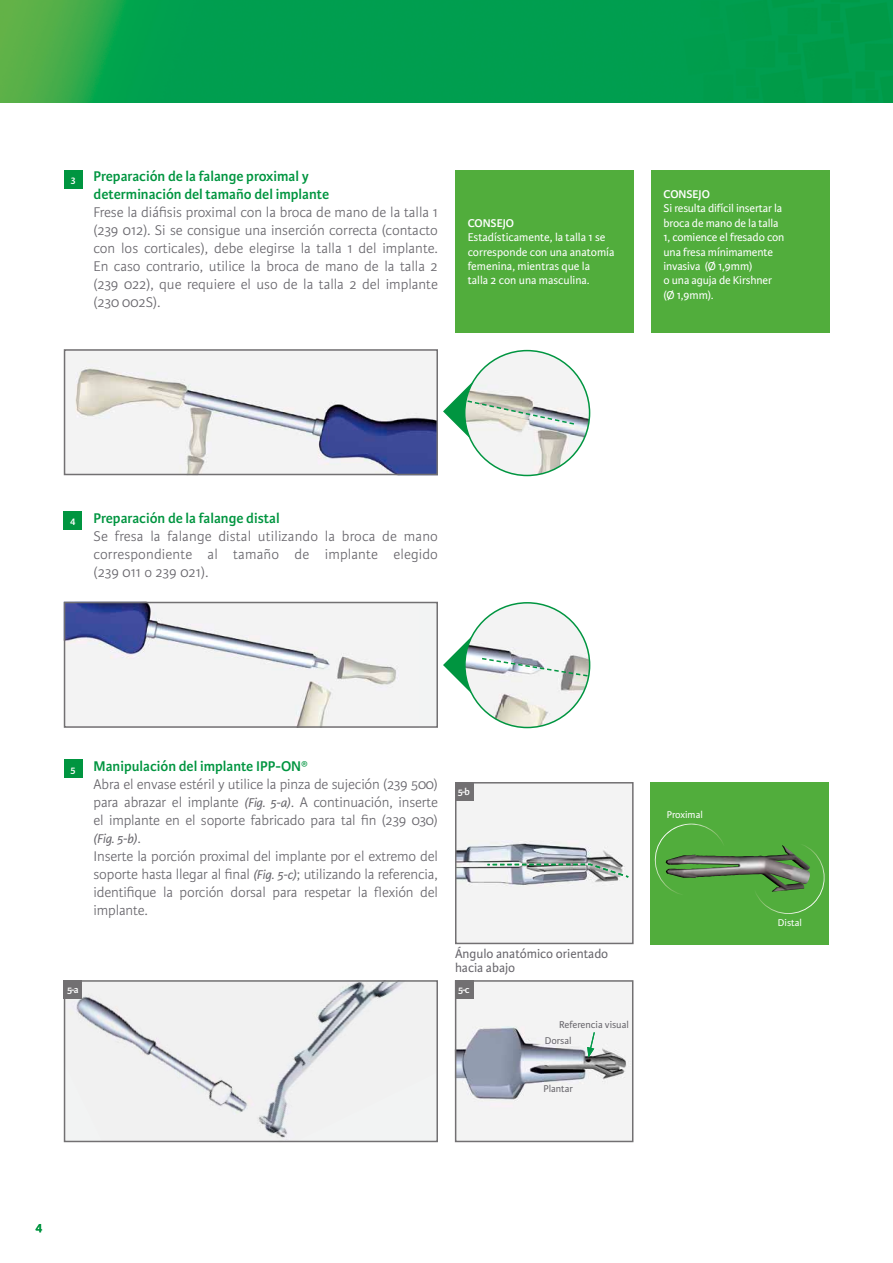
<style>
.page{position:relative;width:893px;height:1263px;background:#fff}
.page>*{position:absolute;margin:0;border:0;box-sizing:border-box;transform-origin:0 0}
.t1{font:300 15px/18px "Karmina Sans Basic";letter-spacing:-.01em;color:#68666c;text-align:justify}
.t2{font:600 15px/18px "Karmina Sans Basic";color:#009540}
.t3{font:13.5px/13.5px "Karmina Sans Basic";color:#68666c}
.t4{font:italic 13.5px "Karmina Sans Basic";color:#68666c}
.t5{font:600 13.5px "Karmina Sans Basic";color:#009540}
.t6{font:12px/14.4px "Karmina Sans Basic";letter-spacing:-.01em;color:#fff}
.t7{font:600 12px "Karmina Sans Basic";color:#fff}
.t8{font:10.5px "Karmina Sans Basic";color:#68666c}
.t9{font:10.5px "Karmina Sans Basic";color:#fff}
.t10{font:600 10.5px "Karmina Sans Basic";color:#fff}
.s1{font-weight:400;font-style:italic;font-size:13.5px}
.s2{font-weight:300;font-style:normal;font-size:15px}
</style>
<div class="page">
<img style="left:0;top:0;width:893px;height:102px">
<img style="left:633px;top:1020px;width:1px;height:82px">
<svg style="left:64px;top:980px;width:374px;height:162px;fill:#f1f1f1"></svg>
<svg style="left:64px;top:349px;width:374px;height:126px;fill:#f3f3f3"></svg>
<svg style="left:443px;top:350px;width:147px;height:126px"></svg>
<div style="left:64px;top:980px;width:18px;height:18px;background:#727072"></div>
<svg style="left:64px;top:602px;width:374px;height:126px;fill:#f3f3f3"></svg>
<svg style="left:443px;top:602px;width:147px;height:126px"></svg>
<div style="left:651px;top:782px;width:178px;height:162px;background:#51ad3c"></div>
<svg style="left:650px;top:824px;width:73px;height:77px"></svg>
<svg style="left:756px;top:845px;width:69px;height:69px"></svg>
<img style="left:666px;top:847px;width:122px;height:31px">
<div style="left:651px;top:170px;width:178px;height:162px;background:#51ad3c"></div>
<div style="left:455px;top:170px;width:179px;height:162px;background:#51ad3c"></div>
<div style="left:64px;top:170px;width:18px;height:18px;background:#009540"></div>
<div style="left:64px;top:511px;width:18px;height:18px;background:#009540"></div>
<div style="left:64px;top:760px;width:18px;height:18px;background:#009540"></div>
<svg style="left:455px;top:980px;width:178px;height:162px"></svg>
<div style="left:455px;top:980px;width:18px;height:18px;background:#727072"></div>
<svg style="left:455px;top:782px;width:179px;height:162px"></svg>
<p class="t10" style="left:71px;top:174px;width:6px">3</p>
<p class="t2" style="left:94px;top:168px;width:237px">Preparación de la falange proximal y determinación del tamaño del implante</p>
<p class="t1" style="left:94px;top:204px;width:346px">Frese la diáfisis proximal con la broca de mano de la talla 1 (239 012). Si se consigue una inserción correcta (contacto con los corticales), debe elegirse la talla 1 del implante.<br>En caso contrario, utilice la broca de mano de la talla 2 (239 022), que requiere el uso de la talla 2 del implante (230 002S).</p>
<p class="t7" style="left:468px;top:216px;width:48px">CONSEJO</p>
<p class="t6" style="left:468px;top:230px;width:148px">Estadísticamente, la talla 1 se corresponde con una anatomía femenina, mientras que la<br>talla 2 con una masculina.</p>
<p class="t7" style="left:664px;top:187px;width:48px">CONSEJO</p>
<p class="t6" style="left:664px;top:201px;width:122px">Si resulta difícil insertar la broca de mano de la talla<br>1, comience el fresado con una fresa mínimamente invasiva (Ø 1,9mm)<br>o una aguja de Kirshner (Ø 1,9mm).</p>
<p class="t10" style="left:70px;top:515px;width:7px">4</p>
<p class="t2" style="left:94px;top:509px;width:188px">Preparación de la falange distal</p>
<p class="t1" style="left:94px;top:527px;width:346px">Se fresa la falange distal utilizando la broca de mano correspondiente al tamaño de implante elegido (239 011 o 239 021).</p>
<p class="t10" style="left:71px;top:763px;width:7px">5</p>
<p class="t2" style="left:94px;top:757px;width:216px">Manipulación del implante IPP-ON®</p>
<p class="t1" style="left:94px;top:776px;width:346px">Abra el envase estéril y utilice la pinza de sujeción (239 500) para abrazar el implante <span class="s1">(Fig. 5-a)</span>. A continuación, inserte el implante en el soporte fabricado para tal fin (239 030)</p>
<p class="t4" style="left:94px;top:831px;width:49px">(Fig. 5-b)<span class="s2">.</span></p>
<p class="t1" style="left:94px;top:848px;width:346px">Inserte la porción proximal del implante por el extremo del soporte hasta llegar al final <span class="s1">(Fig. 5-c)</span>; utilizando la referencia, identifique la porción dorsal para respetar la flexión del implante.</p>
<p class="t10" style="left:67px;top:984px;width:13px">5-a</p>
<p class="t10" style="left:458px;top:786px;width:14px">5-b</p>
<p class="t3" style="left:455px;top:947px;width:155px">Ángulo anatómico orientado hacia abajo</p>
<p class="t10" style="left:458px;top:984px;width:13px">5-c</p>
<p class="t8" style="left:559px;top:1018px;width:71px">Referencia visual</p>
<p class="t8" style="left:545px;top:1035px;width:28px">Dorsal</p>
<p class="t8" style="left:543px;top:1083px;width:31px">Plantar</p>
<p class="t9" style="left:667px;top:809px;width:37px">Proximal</p>
<p class="t5" style="left:36px;top:1218px;width:8px">4</p>
<p class="t9" style="left:778px;top:917px;width:26px">Distal</p>
</div>
